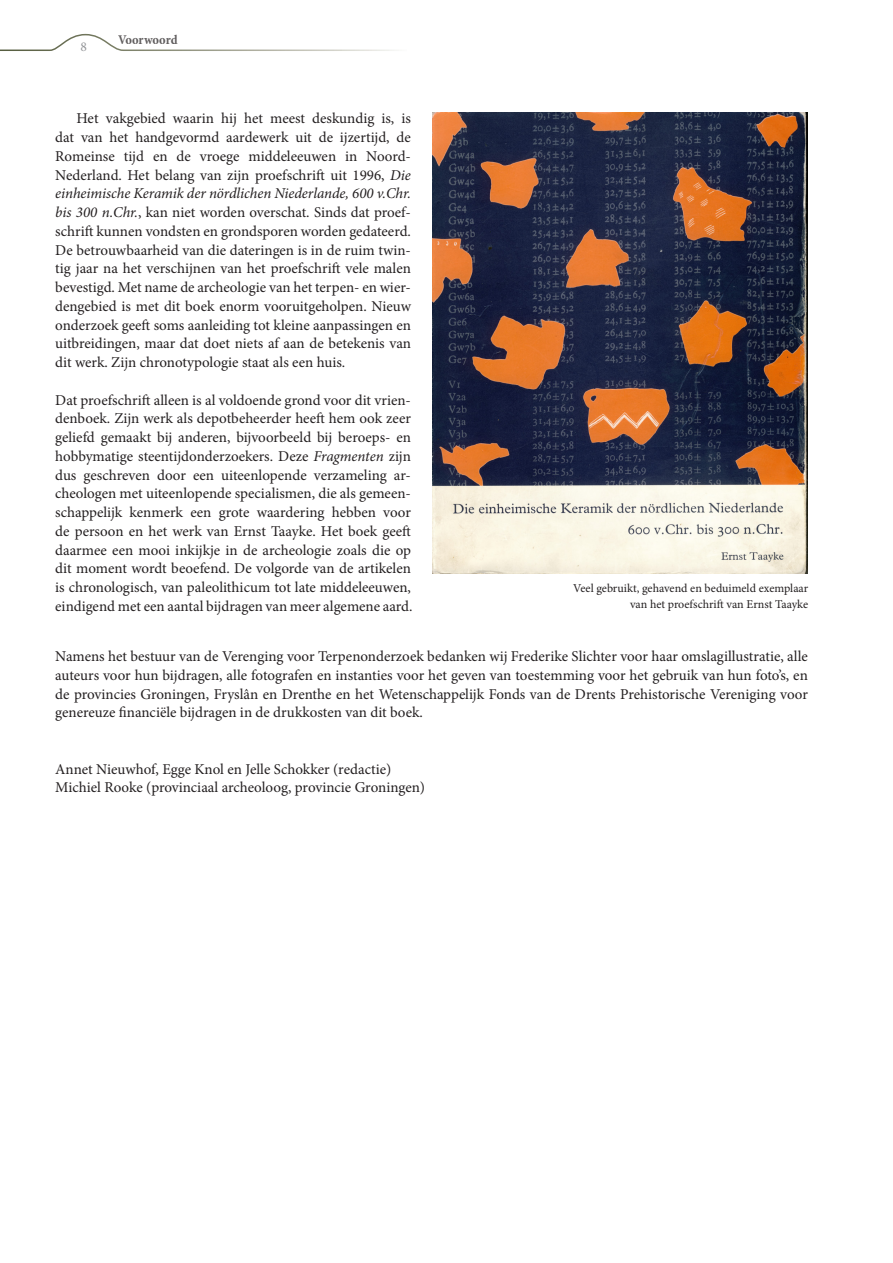
<style>
.page{position:relative;width:893px;height:1263px;background:#fff}
.page>*{position:absolute;margin:0;border:0;box-sizing:border-box;transform-origin:0 0}
.t1{font:15px/18.8px "Minion Pro";letter-spacing:-.005em;color:#231f20;text-align:justify}
.t2{font:700 condensed 13.5px "Minion Pro";letter-spacing:-.01em;color:#231f20}
.t3{font:13.5px "Minion Pro";color:#939598}
.t4{font:12px/16.2px "Minion Pro";letter-spacing:-.005em;color:#231f20;text-align:right}
.s1{font-style:italic}
</style>
<div class="page">
<svg style="left:0;top:33px;width:395px;height:18px"></svg>
<img style="left:432px;top:112px;width:376px;height:461px">
<p class="t3" style="left:80px;top:37px;width:8px">8</p>
<p class="t2" style="left:118px;top:30px;width:61px">Voorwoord</p>
<p class="t1" style="left:55px;top:109px;width:357px;text-indent:21px">Het vakgebied waarin hij het meest deskundig is, is dat van het handgevormd aardewerk uit de ijzertijd, de Romeinse tijd en de vroege middeleeuwen in Noord-Nederland. Het belang van zijn proefschrift uit 1996, <span class="s1">Die einheimische Keramik der nördlichen Niederlande, 600 v.Chr. bis 300 n.Chr.</span>, kan niet worden overschat. Sinds dat proef&shy;schrift kunnen vondsten en grondsporen worden gedateerd.<br>De betrouwbaarheid van die dateringen is in de ruim twin&shy;tig jaar na het verschijnen van het proefschrift vele malen bevestigd. Met name de archeologie van het terpen- en wier&shy;dengebied is met dit boek enorm vooruitgeholpen. Nieuw onderzoek geeft soms aanleiding tot kleine aanpassingen en uitbreidingen, maar dat doet niets af aan de betekenis van dit werk. Zijn chronotypologie staat als een huis.</p>
<p class="t1" style="left:55px;top:391px;width:359px">Dat proefschrift alleen is al voldoende grond voor dit vrien&shy;denboek. Zijn werk als depotbeheerder heeft hem ook zeer geliefd gemaakt bij anderen, bijvoorbeeld bij beroeps- en hobbymatige steentijdonderzoekers. Deze <span class="s1">Fragmenten</span> zijn dus geschreven door een uiteenlopende verzameling ar&shy;cheologen met uiteenlopende specialismen, die als gemeen&shy;schappelijk kenmerk een grote waardering hebben voor de persoon en het werk van Ernst Taayke. Het boek geeft daarmee een mooi inkijkje in de archeologie zoals die op dit moment wordt beoefend. De volgorde van de artikelen is chronologisch, van paleolithicum tot late middeleeuwen, eindigend met een aantal bijdragen van meer algemene aard.</p>
<p class="t1" style="left:55px;top:647px;width:754px">Namens het bestuur van de Verenging voor Terpenonderzoek bedanken wij Frederike Slichter voor haar omslagillustratie, alle auteurs voor hun bijdragen, alle fotografen en instanties voor het geven van toestemming voor het gebruik van hun foto’s, en de provincies Groningen, Fryslân en Drenthe en het Wetenschappelijk Fonds van de Drents Prehistorische Vereniging voor genereuze financiële bijdragen in de drukkosten van dit boek.</p>
<p class="t4" style="left:573px;top:580px;width:237px">Veel gebruikt, gehavend en beduimeld exemplaar van het proefschrift van Ernst Taayke</p>
<p class="t1" style="left:55px;top:760px;width:371px">Annet Nieuwhof, Egge Knol en Jelle Schokker (redactie)<br>Michiel Rooke (provinciaal archeoloog, provincie Groningen)</p>
</div>
